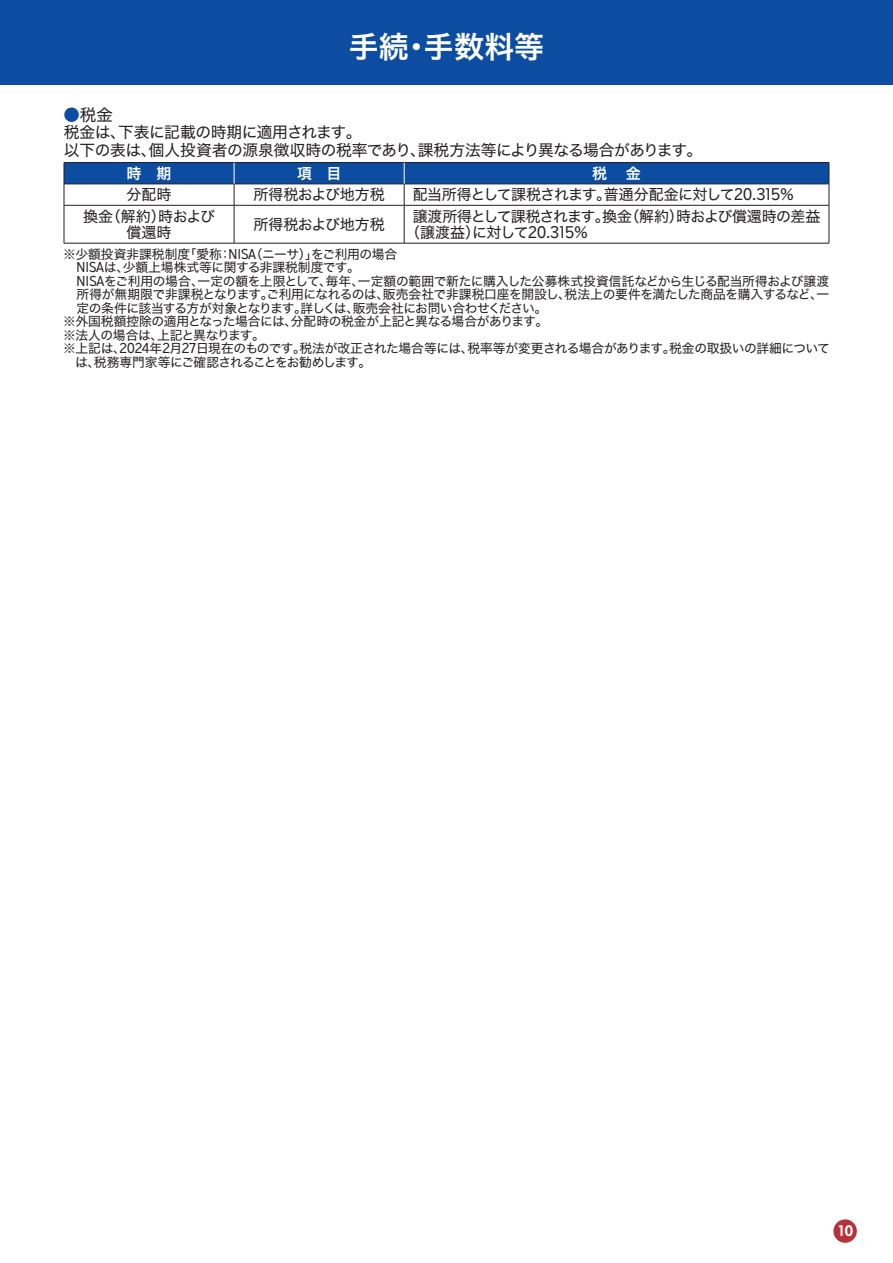
<style>
.page{position:relative;width:893px;height:1263px;background:#fff}
.page>*{position:absolute;margin:0;border:0;box-sizing:border-box;transform-origin:0 0}
.t1{font:30px "Hira Kaku Std N W6";color:#fff}
.t2{font:16.5px "Hira Kaku Std N W4";color:#231f20}
.t3{font:15.75px/18px "Hira Kaku Std N W4";letter-spacing:-.03em;color:#231f20}
.t4{font:15px/16.5px "Hira Kaku Std N W4";letter-spacing:-.03em;color:#231f20}
.t5{font:15px "Hira Kaku Std N W4";letter-spacing:-.05em;color:#231f20}
.t6{font:15px "Hira Kaku Std N W4";letter-spacing:-.005em;color:#231f20}
.t7{font:15px/16.5px "Hira Kaku Std N W4";color:#231f20;text-align:center}
.t8{font:15px "Hira Kaku Std N W6";color:#fff}
.t9{font:13.5px "Rakuten Global B";color:#fff}
.t10{font:12.75px "Hira Kaku Std N W4";letter-spacing:-.03em;color:#231f20}
.t11{font:12.75px "Hira Kaku Std N W4";color:#231f20}
.t12{font:12.75px "Hira Kaku Std N W4";letter-spacing:-.055em;color:#231f20}
.s1{color:#0d4da1}
.s2{font-family:"Rakuten Global R"}
</style>
<div class="page">
<div style="left:0;top:0;width:893px;height:85px;background:#0d4da1"></div>
<div style="left:833px;top:1219px;width:24px;height:24px;background:#b63239;border-radius:50%"></div>
<hr style="left:64px;top:162px;width:170px;height:1px;background:#231f20">
<hr style="left:234px;top:162px;width:170px;height:1px;background:#231f20">
<hr style="left:404px;top:162px;width:425px;height:1px;background:#231f20">
<hr style="left:64px;top:205px;width:170px;height:1px;background:#231f20">
<hr style="left:64px;top:205px;width:1px;height:38px;background:#231f20">
<hr style="left:64px;top:243px;width:170px;height:1px;background:#231f20">
<hr style="left:234px;top:205px;width:170px;height:1px;background:#231f20">
<hr style="left:234px;top:205px;width:1px;height:38px;background:#231f20">
<hr style="left:234px;top:243px;width:170px;height:1px;background:#231f20">
<hr style="left:404px;top:205px;width:425px;height:1px;background:#231f20">
<hr style="left:404px;top:205px;width:1px;height:38px;background:#231f20">
<hr style="left:829px;top:205px;width:1px;height:38px;background:#231f20">
<hr style="left:404px;top:243px;width:425px;height:1px;background:#231f20">
<svg style="left:64px;top:163px;width:766px;height:42px"></svg>
<h1 class="t1" style="left:349px;top:24px;width:196px">手続・手数料等</h1>
<p class="t2" style="left:64px;top:102px;width:51px"><span class="s1">●</span>税金</p>
<p class="t3" style="left:64px;top:123px;width:640px">税金は、下表に記載の時期に適用されます。<br>以下の表は、個人投資者の源泉徴収時の税率であり、課税方法等により異なる場合があります。</p>
<p class="t8" style="left:127px;top:162px;width:46px">時　期</p>
<p class="t8" style="left:297px;top:162px;width:46px">項　目</p>
<p class="t8" style="left:592px;top:162px;width:50px">税　金</p>
<p class="t4" style="left:127px;top:186px;width:46px">分配時</p>
<p class="t6" style="left:253px;top:183px;width:133px">所得税および地方税</p>
<p class="t5" style="left:413px;top:183px;width:383px">配当所得として課税されます。普通分配金に対して<span class="s2">20.315%</span></p>
<p class="t7" style="left:83px;top:208px;width:133px">換金（解約）時および償還時</p>
<p class="t6" style="left:253px;top:213px;width:133px">所得税および地方税</p>
<p class="t4" style="left:405px;top:208px;width:417px;text-indent:8px">譲渡所得として課税されます。換金（解約）時および償還時の差益（譲渡益）に対して<span class="s2">20.315%</span></p>
<p class="t11" style="left:63px;top:244px;width:336px">※少額投資非課税制度「愛称：<span class="s2">NISA</span>（ニーサ）」をご利用の場合</p>
<p class="t11" style="left:77px;top:258px;width:285px"><span class="s2">NISA</span>は、少額上場株式等に関する非課税制度です。</p>
<p class="t10" style="left:77px;top:271px;width:754px"><span class="s2">NISA</span>をご利用の場合、一定の額を上限として、毎年、一定額の範囲で新たに購入した公募株式投資信託などから生じる配当所得および譲渡</p>
<p class="t10" style="left:77px;top:285px;width:754px">所得が無期限で非課税となります。ご利用になれるのは、販売会社で非課税口座を開設し、税法上の要件を満たした商品を購入するなど、一</p>
<p class="t10" style="left:77px;top:298px;width:472px">定の条件に該当する方が対象となります。詳しくは、販売会社にお問い合わせください。</p>
<p class="t10" style="left:63px;top:312px;width:486px">※外国税額控除の適用となった場合には、分配時の税金が上記と異なる場合があります。</p>
<p class="t10" style="left:63px;top:325px;width:203px">※法人の場合は、上記と異なります。</p>
<p class="t10" style="left:63px;top:339px;width:768px">※上記は、<span class="s2">2024</span>年<span class="s2">2</span>月<span class="s2">27</span>日現在のものです。税法が改正された場合等には、税率等が変更される場合があります。税金の取扱いの詳細について</p>
<p class="t12" style="left:75px;top:352px;width:298px">は、税務専門家等にご確認されることをお勧めします。</p>
<p class="t9" style="left:837px;top:1222px;width:17px">10</p>
</div>
